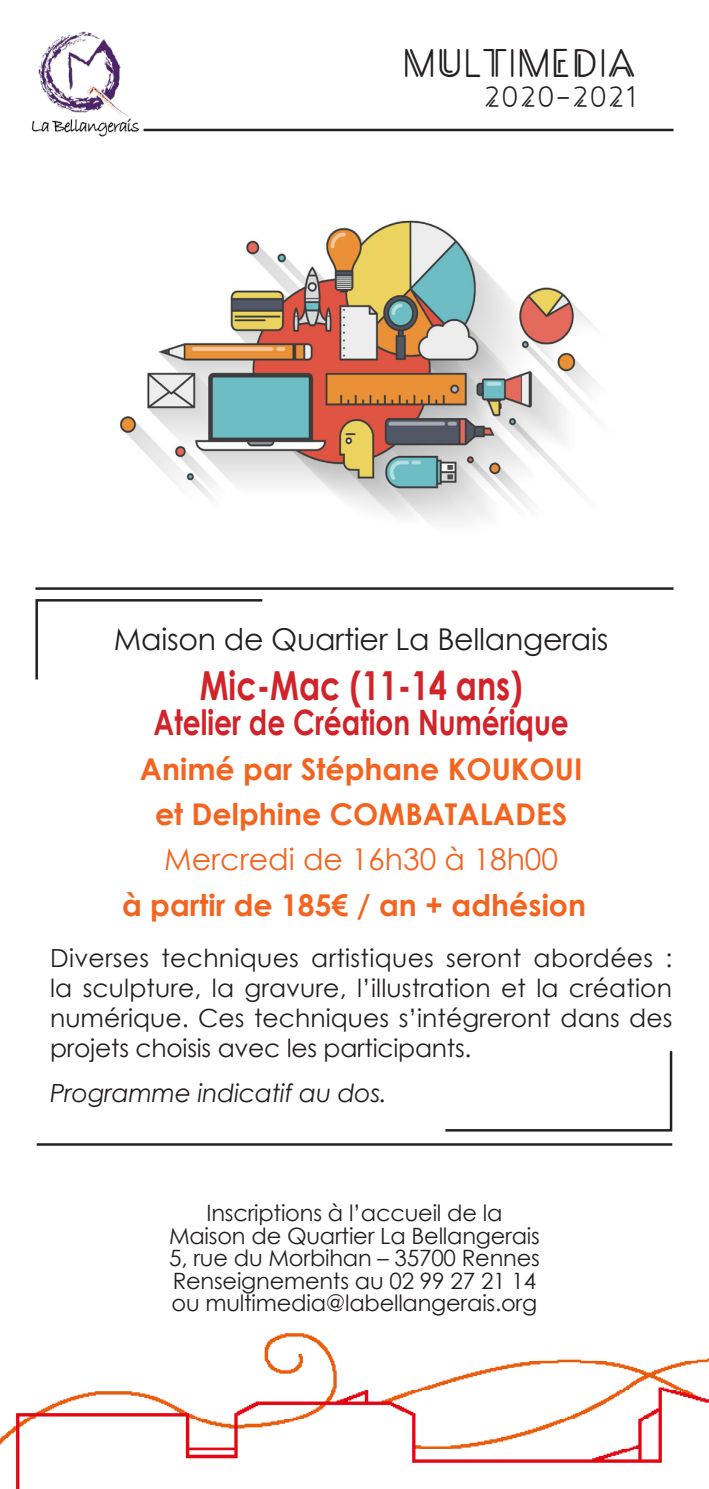
<style>
.page{position:relative;width:709px;height:1489px;background:#fff}
.page>*{position:absolute;margin:0;border:0;box-sizing:border-box;transform-origin:0 0}
.t1{font:700 40px "Century Gothic";color:#d1232a;scale:.8 1}
.t2{font:40px "SS Adec";color:#231f20}
.t3{font:700 35px "Century Gothic";color:#d1232a;scale:.8 1}
.t4{font:700 30px "Century Gothic";color:#f36421}
.t5{font:30px "Century Gothic";letter-spacing:-.01em;color:#231f20}
.t6{font:30px "Century Gothic";color:#f36421}
.t7{font:30px "SS Adec";color:#231f20}
.Descriptif{font:25px/30px "Century Gothic";letter-spacing:-.01em;color:#231f20;text-align:justify}
.Descriptif-2{font:italic 25px "Century Gothic";letter-spacing:-.01em;color:#231f20}
.t8{font:22.5px "Century Gothic";letter-spacing:-.01em;color:#231f20}
</style>
<div class="page">
<img style="left:0;top:1333px;width:709px;height:155px">
<hr style="left:144px;top:129px;width:529px;height:2px;background:#231f20">
<hr style="left:35px;top:587px;width:638px;height:3px;background:#231f20">
<hr style="left:37px;top:1143px;width:635px;height:2px;background:#231f20">
<svg style="left:35px;top:599px;width:228px;height:81px"></svg>
<svg style="left:445px;top:1051px;width:228px;height:81px"></svg>
<img style="left:31px;top:31px;width:113px;height:106px">
<img style="left:119px;top:220px;width:479px;height:303px">
<p class="t2" style="left:402px;top:39px;width:235px">MULTIMEDIA</p>
<p class="t7" style="left:483px;top:78px;width:154px">2020-2021</p>
<p class="t5" style="left:114px;top:618px;width:496px">Maison de Quartier La Bellangerais</p>
<p class="t1" style="left:200px;top:655px;width:405px">Mic-Mac (11-14 ans)</p>
<p class="t3" style="left:154px;top:696px;width:520px">Atelier de Création Numérique</p>
<p class="t4" style="left:140px;top:746px;width:444px">Animé par Stéphane KOUKOUI</p>
<p class="t4" style="left:155px;top:791px;width:414px">et Delphine COMBATALADES</p>
<p class="t6" style="left:164px;top:838px;width:395px">Mercredi de 16h30 à 18h00</p>
<p class="t4" style="left:122px;top:881px;width:465px">à partir de 185€ / an + adhésion</p>
<p class="Descriptif" style="left:50px;top:942px;width:624px">Diverses techniques artistiques seront abordées : la sculpture, la gravure, l’illustration et la création numérique. Ces techniques s’intégreront dans des projets choisis avec les participants.</p>
<p class="Descriptif-2" style="left:50px;top:1075px;width:338px">Programme indicatif au dos.</p>
<p class="t8" style="left:206px;top:1197px;width:297px">Inscriptions à l’accueil de la</p>
<p class="t8" style="left:169px;top:1219px;width:372px">Maison de Quartier La Bellangerais</p>
<p class="t8" style="left:169px;top:1242px;width:372px">5, rue du Morbihan – 35700 Rennes</p>
<p class="t8" style="left:173px;top:1264px;width:365px">Renseignements au 02 99 27 21 14</p>
<p class="t8" style="left:172px;top:1287px;width:367px">ou multimedia@labellangerais.org</p>
</div>
